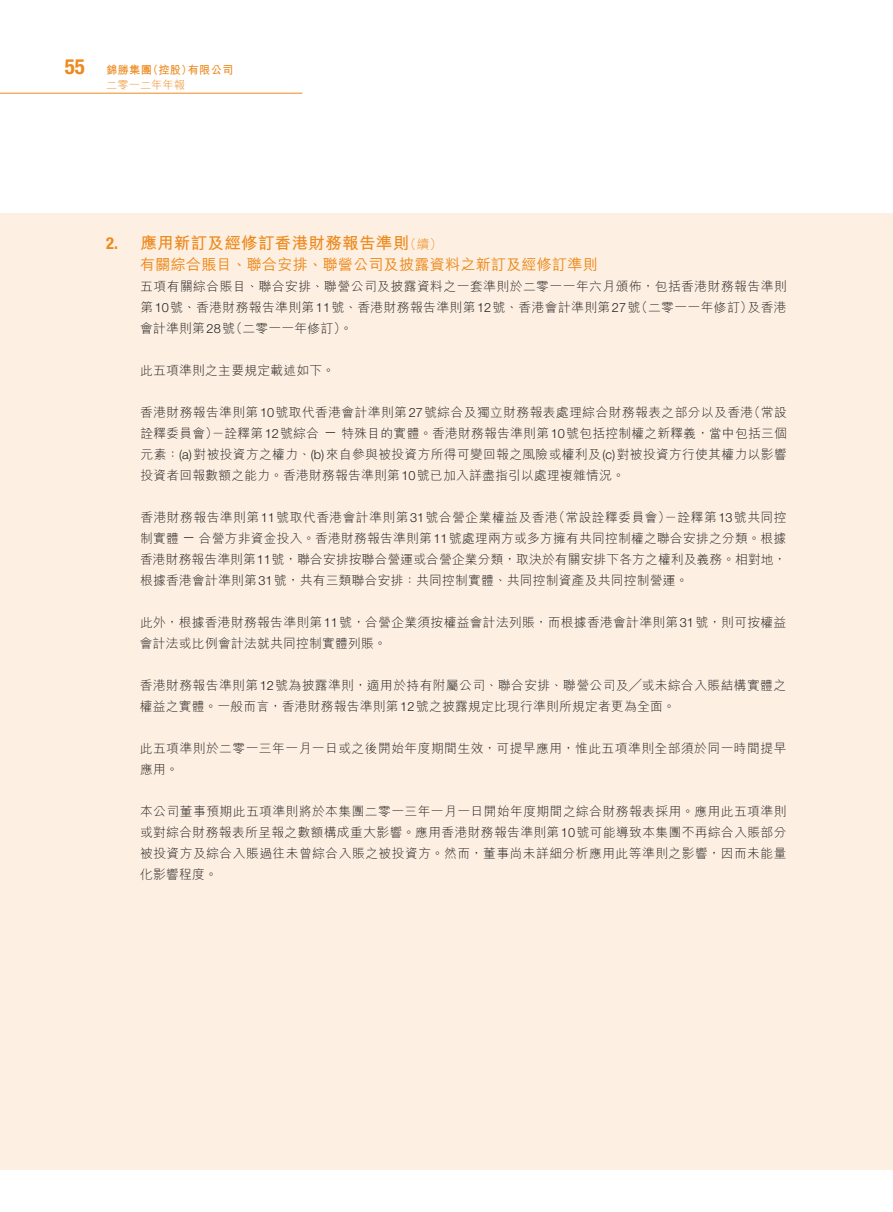
<style>
.page{position:relative;width:893px;height:1212px;background:#fff}
.page>*{position:absolute;margin:0;border:0;box-sizing:border-box;transform-origin:0 0}
.t1{font:700 condensed 21px "Helvetica Neue LT Std";color:#ed891d}
.t2{font:700 16.5px "M Hei HK";letter-spacing:.02em;color:#ed891d}
.t3{font:700 condensed 16.5px "Helvetica Neue LT Std";color:#ed891d}
.t4{font:500 15px "M Hei HK";letter-spacing:.02em;color:#ed891d}
.t5{font:300 12.75px/21px "M Hei HK";letter-spacing:.03em;color:#231f20}
.t6{font:300 12.75px/21px "M Hei HK";letter-spacing:.01em;color:#231f20}
.t7{font:300 12.75px "M Hei HK";color:#ed891d}
.t8{font:300 12.75px "Helvetica Neue LT Std";color:#231f20}
.t9{font:700 11.25px "M Hei HK";letter-spacing:.02em;color:#ed891d}
.t10{font:300 11.25px "M Hei HK";color:#ed891d}
.s1{font-family:"Helvetica Neue LT Std"}
</style>
<div class="page">
<div style="left:0;top:213px;width:893px;height:956px;background:#fdf0e2"></div>
<hr style="left:0;top:93px;width:302px;height:1px;background:#ed891d">
<h1 class="t1" style="left:65px;top:54px;width:22px">55</h1>
<p class="t9" style="left:106px;top:62px;width:47px">錦勝集團</p>
<p class="t10" style="left:106px;top:79px;width:80px">二零一二年年報</p>
<p class="t9" style="left:147px;top:62px;width:47px">（控股）</p>
<p class="t9" style="left:188px;top:62px;width:47px">有限公司</p>
<p class="t3" style="left:106px;top:233px;width:13px">2.</p>
<p class="t2" style="left:140px;top:231px;width:270px">應用新訂及經修訂香港財務報告準則</p>
<p class="t7" style="left:404px;top:237px;width:40px">（續(</p>
<p class="t4" style="left:140px;top:253px;width:459px">有關綜合賬目、聯合安排、聯營公司及披露資料之新訂及經修訂準則</p>
<p class="t5" style="left:140px;top:275px;width:648px;text-align:right">五項有關綜合賬目、聯合安排、聯營公司及披露資料之一套準則於二零一一年六月頒佈，包括香港財務報告準則及香港</p>
<p class="t5" style="left:140px;top:296px;width:614px">第<span class="s1">10</span>號、香港財務報告準則第<span class="s1">11</span>號、香港財務報告準則第<span class="s1">12</span>號、香港會計準則第<span class="s1">27</span> （號二零一一年修訂）會計準則第<span class="s1">28</span> （號二零一一年修訂。(</p>
<p class="t5" style="left:140px;top:359px;width:196px">此五項準則之主要規定載述如下。</p>
<p class="t5" style="left:748px;top:401px;width:40px">（常設</p>
<p class="t5" style="left:342px;top:401px;width:447px;text-indent:-201px">香港財務報告準則第<span class="s1">10</span>號取代香港會計準則第<span class="s1">27</span>號綜合及獨立財務報表處理綜合財務報表之部分以及香港<br>特殊目的實體。香港財務報告準則第<span class="s1">10</span>號包括控制權之新釋義，當中包括三個</p>
<p class="t5" style="left:140px;top:422px;width:648px">詮釋委員會－）詮釋第<span class="s1">12</span>號綜合<br>元素： <span class="s1">)a(</span> 對被投資方之權力、<span class="s1">( )b</span> 來自參與被投資方所得可變回報之風險或權利及 <span class="s1">)c(</span> 對被投資方行使其權力以影響投資者回報數額之能力。香港財務報告準則第<span class="s1">10</span>號已加入詳盡指引以處理複雜情況。</p>
<p class="t5" style="left:552px;top:506px;width:236px">（常設詮釋委員會－）詮釋第<span class="s1">13</span>號共同控</p>
<p class="t8" style="left:324px;top:423px;width:14px">—</p>
<p class="t5" style="left:199px;top:506px;width:589px;text-indent:-58px">香港財務報告準則第<span class="s1">11</span>號取代香港會計準則第<span class="s1">31</span>號合營企業權益及香港<br>合營方非資金投入。香港財務報告準則第<span class="s1">11</span>號處理兩方或多方擁有共同控制權之聯合安排之分類。根據</p>
<p class="t6" style="left:140px;top:527px;width:648px">制實體<br>香港財務報告準則第<span class="s1">11</span>號，聯合安排按聯合營運或合營企業分類，取決於有關安排下各方之權利及義務。相對地，根據香港會計準則第<span class="s1">31</span>號，共有三類聯合安排：共同控制實體、共同控制資產及共同控制營運。</p>
<p class="t5" style="left:140px;top:611px;width:648px">此外，根據香港財務報告準則第<span class="s1">11</span>號，合營企業須按權益會計法列賬，而根據香港會計準則第<span class="s1">31</span>號，則可按權益會計法或比例會計法就共同控制實體列賬。</p>
<p class="t5" style="left:140px;top:674px;width:648px">香港財務報告準則第<span class="s1">12</span>號為披露準則，適用於持有附屬公司、聯合安排、聯營公司及╱或未綜合入賬結構實體之權益之實體。一般而言，香港財務報告準則第<span class="s1">12</span>號之披露規定比現行準則所規定者更為全面。</p>
<p class="t5" style="left:140px;top:737px;width:648px">此五項準則於二零一三年一月一日或之後開始年度期間生效，可提早應用，惟此五項準則全部須於同一時間提早應用。</p>
<p class="t5" style="left:140px;top:800px;width:648px;text-align:justify">本公司董事預期此五項準則將於本集團二零一三年一月一日開始年度期間之綜合財務報表採用。應用此五項準則或對綜合財務報表所呈報之數額構成重大影響。應用香港財務報告準則第<span class="s1">10</span>號可能導致本集團不再綜合入賬部分被投資方及綜合入賬過往未曾綜合入賬之被投資方。然而，董事尚未詳細分析應用此等準則之影響，因而未能量化影響程度。</p>
<p class="t8" style="left:183px;top:528px;width:14px">—</p>
</div>
